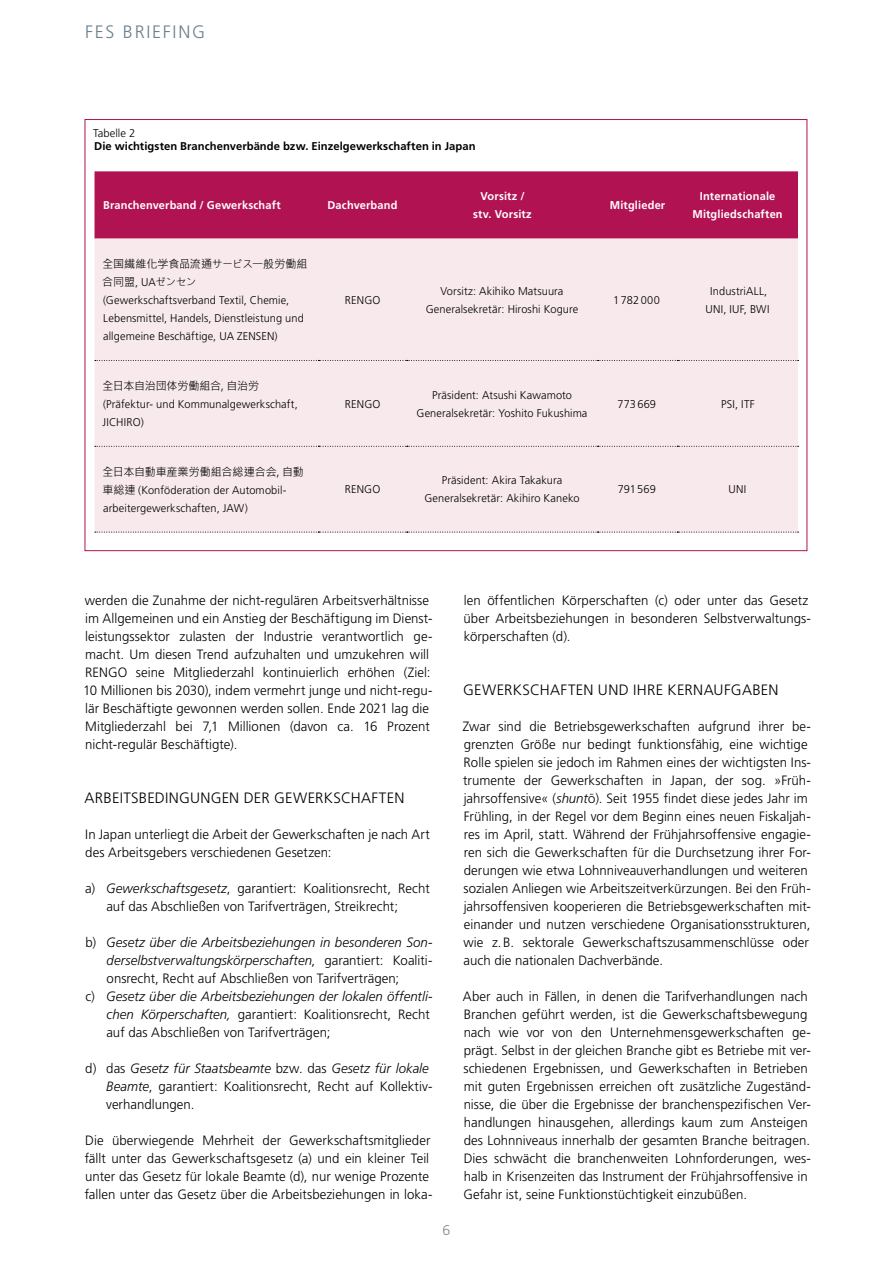
<style>
.page{position:relative;width:893px;height:1263px;background:#fff}
.page>*{position:absolute;margin:0;border:0;box-sizing:border-box;transform-origin:0 0}
.t1{font:300 18px "Frutiger LT Std";letter-spacing:.095em;color:#6d808d}
.t2{font:300 15px "Frutiger LT Std";letter-spacing:.015em;color:#000}
.t3{font:300 14.1px "Frutiger LT Std";color:#878787}
.t4{font:300 13.5px/18px "Frutiger LT Std";letter-spacing:.005em;color:#000}
.t5{font:italic 300 13.5px "Frutiger LT Std";letter-spacing:.005em;color:#000}
.t6{font:300 11.25px/18px "Frutiger LT Std";letter-spacing:.01em;color:#000;text-align:center}
.t7{font:700 11.25px/18px "Frutiger LT Std";letter-spacing:.015em;color:#fff;text-align:center}
.t8{font:11.25px/18px "Microsoft Jheng Hei UI Regular";letter-spacing:-.015em;color:#000}
.t9{font:700 11.25px "Frutiger LT Std";letter-spacing:.005em;color:#000}
.t10{font:300 11.25px "Frutiger LT Std";letter-spacing:.035em;color:#000}
.s1{font-family:"Frutiger LT Std";font-weight:300}
.s2{font-family:"Microsoft Jheng Hei UI Regular";font-weight:400}
.s3{font-style:italic}
.s4{font-style:normal}
.s5{font-family:"Frutiger Neue LTW1 G"}
</style>
<div class="page">
<div style="left:95px;top:171px;width:703px;height:68px;background:#b11252"></div>
<div style="left:95px;top:239px;width:703px;height:293px;background:#f7e9ec"></div>
<svg style="left:95px;top:360px;width:704px;height:1px"></svg>
<svg style="left:95px;top:446px;width:704px;height:1px"></svg>
<svg style="left:95px;top:532px;width:704px;height:1px"></svg>
<h1 class="t1" style="left:85px;top:22px;width:122px">FES BRIEFING</h1>
<p class="t6" style="left:93px;top:124px;width:44px">Tabelle 2</p>
<p class="t9" style="left:94px;top:140px;width:383px">Die wichtigsten Branchenverbände bzw. Einzelgewerkschaften in Japan</p>
<p class="t7" style="left:103px;top:196px;width:179px">Branchenverband / Gewerkschaft</p>
<p class="t7" style="left:328px;top:196px;width:71px">Dachverband</p>
<p class="t7" style="left:473px;top:187px;width:60px">Vorsitz / stv. Vorsitz</p>
<p class="t7" style="left:610px;top:196px;width:57px">Mitglieder</p>
<p class="t7" style="left:692px;top:187px;width:92px">Internationale<br>Mitgliedschaften</p>
<p class="t8" style="left:102px;top:255px;width:207px">全国繊維化学食品流通サービス一般労働組合同盟<span class="s1">, UA</span>ゼンセン</p>
<p class="t6" style="left:103px;top:291px;width:202px;text-align:left">(Gewerkschaftsverband Textil, Chemie,<br>Lebensmittel, Handels, Dienstleistung und allgemeine Beschäftige, UA ZENSEN)</p>
<p class="t6" style="left:345px;top:291px;width:37px">RENGO</p>
<p class="t6" style="left:426px;top:282px;width:154px">Vorsitz: Akihiko Matsuura<br>Generalsekretär: Hiroshi Kogure</p>
<p class="t10" style="left:613px;top:293px;width:48px">1782000</p>
<p class="t6" style="left:705px;top:282px;width:66px">IndustriALL,<br>UNI, IUF, BWI</p>
<p class="t8" style="left:102px;top:377px;width:158px">全日本自治団体労働組合, 自治労</p>
<p class="t6" style="left:102px;top:395px;width:197px;text-align:left">(Präfektur- und Kommunalgewerkschaft,<br>JICHIRO)</p>
<p class="t6" style="left:345px;top:395px;width:37px">RENGO</p>
<p class="t6" style="left:417px;top:386px;width:172px">Präsident: Atsushi Kawamoto<br>Generalsekretär: Yoshito Fukushima</p>
<p class="t6" style="left:617px;top:395px;width:40px">773669</p>
<p class="t6" style="left:721px;top:395px;width:35px">PSI, ITF</p>
<p class="t8" style="left:102px;top:463px;width:203px">全日本自動車産業労働組合総連合会, 自動</p>
<p class="t6" style="left:102px;top:481px;width:185px;text-align:left"><span class="s2">車総連</span> (Konföderation der Automobil&shy;arbeitergewerkschaften, JAW)</p>
<p class="t6" style="left:345px;top:481px;width:37px">RENGO</p>
<p class="t6" style="left:424px;top:472px;width:157px">Präsident: Akira Takakura<br>Generalsekretär: Akihiro Kaneko</p>
<p class="t6" style="left:618px;top:481px;width:40px">791569</p>
<p class="t6" style="left:729px;top:481px;width:19px">UNI</p>
<p class="t4" style="left:83px;top:592px;width:351px">werden die Zunahme der nicht-regulären Arbeitsverhältnisse im Allgemeinen und ein Anstieg der Beschäftigung im Dienst&shy;leistungssektor zulasten der Industrie verantwortlich ge&shy;macht. Um diesen Trend aufzuhalten und umzukehren will RENGO seine Mitgliederzahl kontinuierlich erhöhen (Ziel:<br>10 Millionen bis 2030), indem vermehrt junge und nicht-regu&shy;lär Beschäftigte gewonnen werden sollen. Ende 2021 lag die Mitgliederzahl bei 7,1 Millionen (davon ca. 16 Prozent nicht-regulär Beschäftigte).</p>
<p class="t2" style="left:85px;top:789px;width:321px">ARBEITSBEDINGUNGEN DER GEWERKSCHAFTEN</p>
<p class="t4" style="left:85px;top:826px;width:346px">In Japan unterliegt die Arbeit der Gewerkschaften je nach Art des Arbeitsgebers verschiedenen Gesetzen:</p>
<p class="t4" style="left:106px;top:880px;width:325px;text-indent:-21px">a) <span class="s3">Gewerkschaftsgesetz</span>, garantiert: Koalitionsrecht, Recht auf das Abschließen von Tarifverträgen, Streikrecht;</p>
<p class="t5" style="left:85px;top:935px;width:349px"><span class="s4">b)</span> Gesetz über die Arbeitsbeziehungen in besonderen Son-</p>
<p class="t5" style="left:107px;top:953px;width:327px">derselbstverwaltungskörperschaften<span class="s4">, garantiert: Koaliti-</span></p>
<p class="t4" style="left:107px;top:970px;width:294px">onsrecht, Recht auf Abschließen von Tarifverträgen;</p>
<p class="t5" style="left:85px;top:989px;width:349px"><span class="s4">c)</span> Gesetz über die Arbeitsbeziehungen der lokalen öffentli-</p>
<p class="t4" style="left:107px;top:1006px;width:325px"><span class="s3">chen Körperschaften,</span> garantiert: Koalitionsrecht, Recht</p>
<p class="t4" style="left:106px;top:1024px;width:226px">auf das Abschließen von Tarifverträgen;</p>
<p class="t4" style="left:106px;top:1060px;width:328px;text-indent:-21px">d) das <span class="s3">Gesetz für Staatsbeamte</span> bzw. das <span class="s3">Gesetz für lokale<br>Beamte</span>, garantiert: Koalitionsrecht, Recht auf Kollektiv&shy;verhandlungen.</p>
<p class="t4" style="left:85px;top:1132px;width:349px">Die überwiegende Mehrheit der Gewerkschaftsmitglieder fällt unter das Gewerkschaftsgesetz (a) und ein kleiner Teil unter das Gesetz für lokale Beamte (d), nur wenige Prozente fallen unter das Gesetz über die Arbeitsbeziehungen in loka-</p>
<p class="t3" style="left:443px;top:1222px;width:9px">6</p>
<p class="t4" style="left:464px;top:592px;width:349px">len öffentlichen Körperschaften (c) oder unter das Gesetz über Arbeitsbeziehungen in besonderen Selbstverwaltungs&shy;körperschaften (d).</p>
<p class="t2" style="left:463px;top:681px;width:317px">GEWERKSCHAFTEN UND IHRE KERNAUFGABEN</p>
<p class="t4" style="left:463px;top:718px;width:350px">Zwar sind die Betriebsgewerkschaften aufgrund ihrer be&shy;grenzten Größe nur bedingt funktionsfähig, eine wichtige Rolle spielen sie jedoch im Rahmen eines der wichtigsten Ins&shy;trumente der Gewerkschaften in Japan, der sog. »Früh&shy;jahrsoffensive« (<span class="s3">shunt</span><span class="s5">ō</span>). Seit 1955 findet diese jedes Jahr im Frühling, in der Regel vor dem Beginn eines neuen Fiskaljah&shy;res im April, statt. Während der Frühjahrsoffensive engagie&shy;ren sich die Gewerkschaften für die Durchsetzung ihrer For&shy;derungen wie etwa Lohnniveauverhandlungen und weiteren sozialen Anliegen wie Arbeitszeitverkürzungen. Bei den Früh&shy;jahrsoffensiven kooperieren die Betriebsgewerkschaften mit&shy;einander und nutzen verschiedene Organisationsstrukturen, wie z.B. sektorale Gewerkschaftszusammenschlüsse oder auch die nationalen Dachverbände.</p>
<p class="t4" style="left:463px;top:988px;width:349px">Aber auch in Fällen, in denen die Tarifverhandlungen nach Branchen geführt werden, ist die Gewerkschaftsbewegung nach wie vor von den Unternehmensgewerkschaften ge&shy;prägt. Selbst in der gleichen Branche gibt es Betriebe mit ver&shy;schiedenen Ergebnissen, und Gewerkschaften in Betrieben mit guten Ergebnissen erreichen oft zusätzliche Zugeständ&shy;nisse, die über die Ergebnisse der branchenspezifischen Ver&shy;handlungen hinausgehen, allerdings kaum zum Ansteigen des Lohnniveaus innerhalb der gesamten Branche beitragen.<br>Dies schwächt die branchenweiten Lohnforderungen, wes&shy;halb in Krisenzeiten das Instrument der Frühjahrsoffensive in Gefahr ist, seine Funktionstüchtigkeit einzubüßen.</p>
</div>
